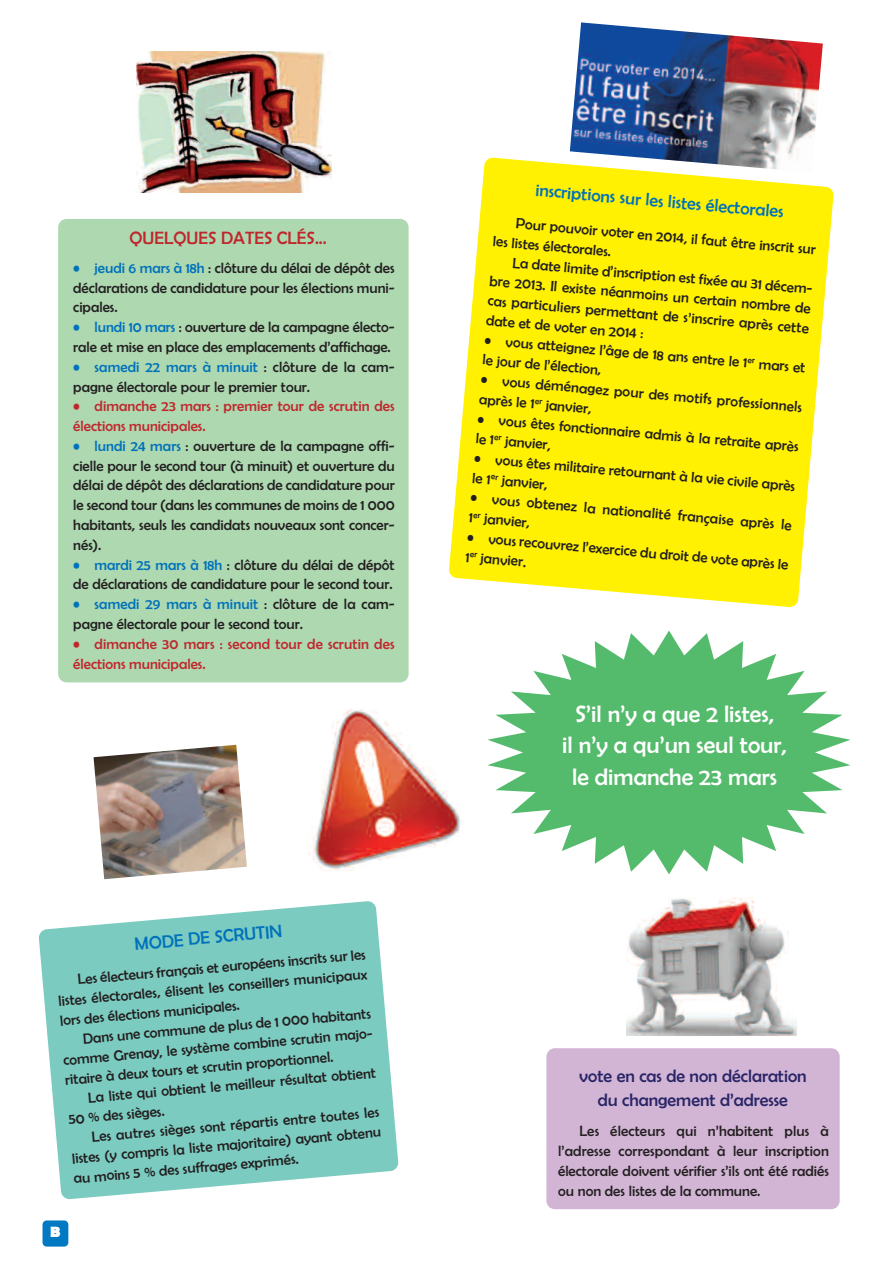
<style>
.page{position:relative;width:893px;height:1263px;background:#fff}
.page>*{position:absolute;margin:0;border:0;box-sizing:border-box;transform-origin:0 0}
.t1{font:24px/31.7px "Berlin Sans FB";color:#fff;text-align:center}
.t2{font:18px "Berlin Sans FB";color:#0071bb}
.t3{font:18px/23.7px "Berlin Sans FB";color:#292566;text-align:center}
.t4{font:18px "Berlin Sans FB";color:#c0262d}
.t5{font:15px/19.8px "Berlin Sans FB";color:#231f20}
.t6{font:15px/19.8px "Berlin Sans FB";letter-spacing:.005em;color:#c0262d}
.t7{font:700 15px "Berlin Sans FB";color:#fff}
.s1{color:#0071bb}
</style>
<div class="page">
<img style="left:570px;top:22px;width:253px;height:135px">
<div style="left:58px;top:219px;width:351px;height:463px;background:#add8b0"></div>
<div style="left:546px;top:1048px;width:294px;height:161px;background:#d2b5d5"></div>
<img style="left:627px;top:897px;width:170px;height:138px">
<img style="left:137px;top:51px;width:194px;height:142px">
<svg style="left:449px;top:157px;width:385px;height:450px;background:#fef225"></svg>
<svg style="left:39px;top:901px;width:360px;height:298px;background:#8ed2c9"></svg>
<img style="left:94px;top:745px;width:153px;height:134px">
<img style="left:309px;top:709px;width:151px;height:162px">
<svg style="left:487px;top:630px;width:363px;height:244px;fill:#55bb6c"></svg>
<div style="left:43px;top:1220px;width:25px;height:26px;background:#0079c2;border-radius:4px"></div>
<p class="t4" style="left:130px;top:228px;width:199px">QUELQUES DATES CLÉS...</p>
<p class="t5" style="left:73px;top:258px;width:323px;text-align:justify"><span class="s1">• jeudi 6 mars à 18h</span> : clôture du délai de dépôt des déclarations de candidature pour les élections muni&shy;cipales.</p>
<p class="t5" style="left:73px;top:317px;width:323px"><span class="s1">• lundi 10 mars</span> : ouverture de la campagne électo&shy;rale et mise en place des emplacements d’affichage.</p>
<p class="t5" style="left:73px;top:357px;width:323px"><span class="s1">• samedi 22 mars à minuit</span> : clôture de la cam&shy;pagne électorale pour le premier tour.</p>
<p class="t6" style="left:73px;top:396px;width:323px">• dimanche 23 mars : premier tour de scrutin des élections municipales.</p>
<p class="t5" style="left:73px;top:436px;width:323px;text-align:justify"><span class="s1">• lundi 24 mars</span> : ouverture de la campagne offi&shy;cielle pour le second tour (à minuit) et ouverture du délai de dépôt des déclarations de candidature pour le second tour (dans les communes de moins de 1 000 habitants, seuls les candidats nouveaux sont concer&shy;nés).</p>
<p class="t5" style="left:73px;top:554px;width:323px"><span class="s1">• mardi 25 mars à 18h</span> : clôture du délai de dépôt de déclarations de candidature pour le second tour.</p>
<p class="t5" style="left:73px;top:594px;width:323px"><span class="s1">• samedi 29 mars à minuit</span> : clôture de la cam&shy;pagne électorale pour le second tour.</p>
<p class="t6" style="left:73px;top:634px;width:323px">• dimanche 30 mars : second tour de scrutin des élections municipales.</p>
<p class="t2" style="left:134px;top:933px;width:150px;rotate:-5deg">MODE DE SCRUTIN</p>
<p class="t5" style="left:56px;top:971px;width:312px;text-align:justify;text-indent:21px;rotate:-5deg">Les électeurs français et européens inscrits sur les listes électorales, élisent les conseillers municipaux lors des élections municipales.</p>
<p class="t5" style="left:61px;top:1030px;width:313px;text-align:justify;text-indent:21px;rotate:-5deg">Dans une commune de plus de 1 000 habitants comme Grenay, le système combine scrutin majo&shy;ritaire à deux tours et scrutin proportionnel.</p>
<p class="t5" style="left:66px;top:1089px;width:312px;text-indent:21px;rotate:-5deg">La liste qui obtient le meilleur résultat obtient<br>50 % des sièges.</p>
<p class="t5" style="left:69px;top:1129px;width:312px;text-align:justify;text-indent:21px;rotate:-5deg">Les autres sièges sont répartis entre toutes les listes (y compris la liste majoritaire) ayant obtenu au moins 5 % des suffrages exprimés.</p>
<p class="t7" style="left:50px;top:1223px;width:12px">B</p>
<p class="t2" style="left:536px;top:179px;width:250px;rotate:5deg">inscriptions sur les listes électorales</p>
<p class="t5" style="left:496px;top:211px;width:324px;text-indent:21px;rotate:5deg">Pour pouvoir voter en 2014, il faut être inscrit sur les listes électorales.</p>
<p class="t5" style="left:492px;top:251px;width:325px;text-align:justify;text-indent:21px;rotate:5deg">La date limite d’inscription est fixée au 31 décem&shy;bre 2013. Il existe néanmoins un certain nombre de cas particuliers permettant de s’inscrire après cette date et de voter en 2014 :</p>
<p class="t5" style="left:485px;top:330px;width:324px;rotate:5deg">• vous atteignez l’âge de 18 ans entre le 1<sup>er</sup> mars et le jour de l’élection,</p>
<p class="t5" style="left:482px;top:369px;width:324px;rotate:5deg">• vous déménagez pour des motifs professionnels après le 1<sup>er</sup> janvier,</p>
<p class="t5" style="left:478px;top:408px;width:324px;rotate:5deg">• vous êtes fonctionnaire admis à la retraite après le 1<sup>er</sup> janvier,</p>
<p class="t5" style="left:475px;top:448px;width:324px;rotate:5deg">• vous êtes militaire retournant à la vie civile après le 1<sup>er</sup> janvier,</p>
<p class="t5" style="left:472px;top:487px;width:324px;rotate:5deg">• vous obtenez la nationalité française après le<br>1<sup>er</sup> janvier,</p>
<p class="t5" style="left:468px;top:527px;width:324px;rotate:5deg">• vous recouvrez l’exercice du droit de vote après le<br>1<sup>er</sup> janvier.</p>
<h1 class="t1" style="left:562px;top:697px;width:226px">S’il n’y a que 2 listes,<br>il n’y a qu’un seul tour, le dimanche 23 mars</h1>
<p class="t3" style="left:579px;top:1064px;width:229px">vote en cas de non déclaration du changement d’adresse</p>
<p class="t5" style="left:558px;top:1121px;width:272px;text-align:justify;text-indent:21px">Les électeurs qui n’habitent plus à l’adresse correspondant à leur inscription électorale doivent vérifier s’ils ont été radiés ou non des listes de la commune.</p>
</div>
